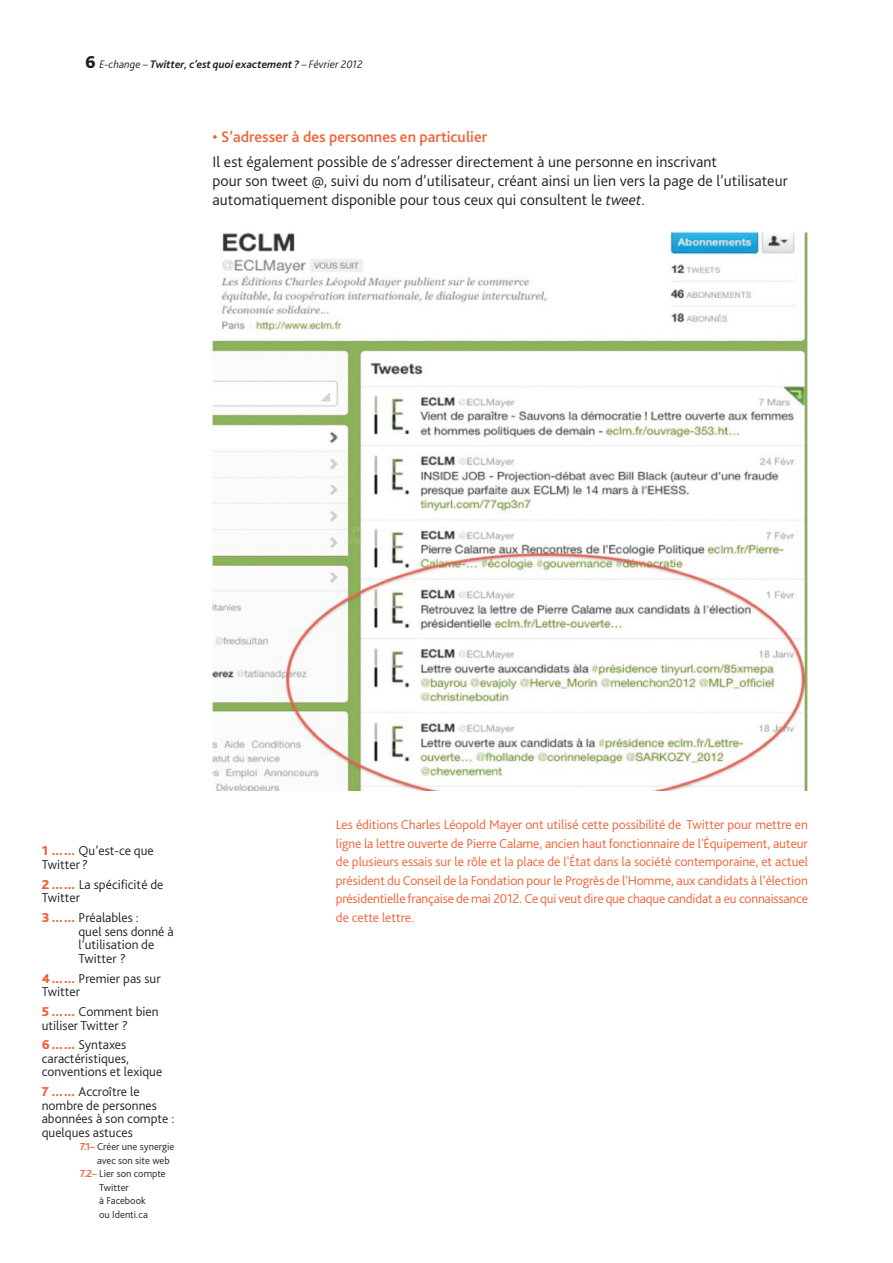
<style>
.page{position:relative;width:893px;height:1263px;background:#fff}
.page>*{position:absolute;margin:0;border:0;box-sizing:border-box;transform-origin:0 0}
.t1{font:300 15.9px/18.9px "Bliss 2";color:#231f20}
.t2{font:500 15.9px "Bliss 2";color:#f16034}
.t3{font:300 13.5px/18.5px "Bliss 2";letter-spacing:-.015em;color:#f16034;text-align:justify}
.t4{font:300 13.5px/13.5px "Bliss 2";color:#231f20}
.t5{font:italic 700 11.4px "Bliss 2";color:#231f20}
.t6{font:300 10.5px "Bliss 2";color:#231f20}
.s1{font-weight:800;font-style:normal;font-size:18px}
.s2{font-weight:300}
.s3{font-style:italic}
.s4{font-weight:800;color:#f16034}
.s5{font-weight:700;color:#f16034}
</style>
<div class="page">
<img style="left:212px;top:231px;width:596px;height:560px">
<p class="t5" style="left:85px;top:60px;width:280px"><span class="s1">6</span> <span class="s2">E-change –</span> Twitter, c’est quoi exactement ? <span class="s2">– Février 2012</span></p>
<p class="t2" style="left:213px;top:131px;width:276px">• S’adresser à des personnes en particulier</p>
<p class="t1" style="left:213px;top:154px;width:577px">Il est également possible de s’adresser directement à une personne en inscrivant<br>pour son tweet @, suivi du nom d’utilisateur, créant ainsi un lien vers la page de l’utilisateur automatiquement disponible pour tous ceux qui consultent le <span class="s3">tweet</span>.</p>
<p class="t4" style="left:42px;top:845px;width:114px"><span class="s4">1 ……</span> Qu’est-ce que<br>Twitter ?</p>
<p class="t4" style="left:42px;top:879px;width:123px"><span class="s4">2 ……</span> La spécificité de<br>Twitter</p>
<p class="t4" style="left:78px;top:912px;width:97px;text-indent:-37px"><span class="s4">3 ……</span> Préalables :<br>quel sens donné à l’utilisation de<br>Twitter ?</p>
<p class="t4" style="left:42px;top:973px;width:120px"><span class="s4">4……</span> Premier pas sur<br>Twitter</p>
<p class="t4" style="left:42px;top:1006px;width:118px"><span class="s4">5 ……</span> Comment bien utiliser Twitter ?</p>
<p class="t4" style="left:42px;top:1039px;width:122px"><span class="s4">6 ……</span> Syntaxes caractéristiques, conventions et lexique</p>
<p class="t4" style="left:42px;top:1086px;width:134px"><span class="s4">7 ……</span> Accroître le nombre de personnes abonnées à son compte : quelques astuces</p>
<p class="t6" style="left:80px;top:1143px;width:96px"><span class="s5">7.1–</span> Créer une synergie</p>
<p class="t6" style="left:97px;top:1156px;width:74px">avec son site web</p>
<p class="t6" style="left:80px;top:1170px;width:87px"><span class="s5">7.2–</span> Lier son compte</p>
<p class="t6" style="left:99px;top:1183px;width:31px">Twitter</p>
<p class="t6" style="left:99px;top:1197px;width:48px">à Facebook</p>
<p class="t6" style="left:99px;top:1210px;width:50px">ou Identi.ca</p>
<p class="t3" style="left:336px;top:817px;width:473px">Les éditions Charles Léopold Mayer ont utilisé cette possibilité de Twitter pour mettre en ligne la lettre ouverte de Pierre Calame, ancien haut fonctionnaire de l'Équipement, auteur de plusieurs essais sur le rôle et la place de l'État dans la société contemporaine, et actuel président du Conseil de la Fondation pour le Progrès de l'Homme, aux candidats à l’élection présidentielle française de mai 2012. Ce qui veut dire que chaque candidat a eu connaissance de cette lettre.</p>
</div>
